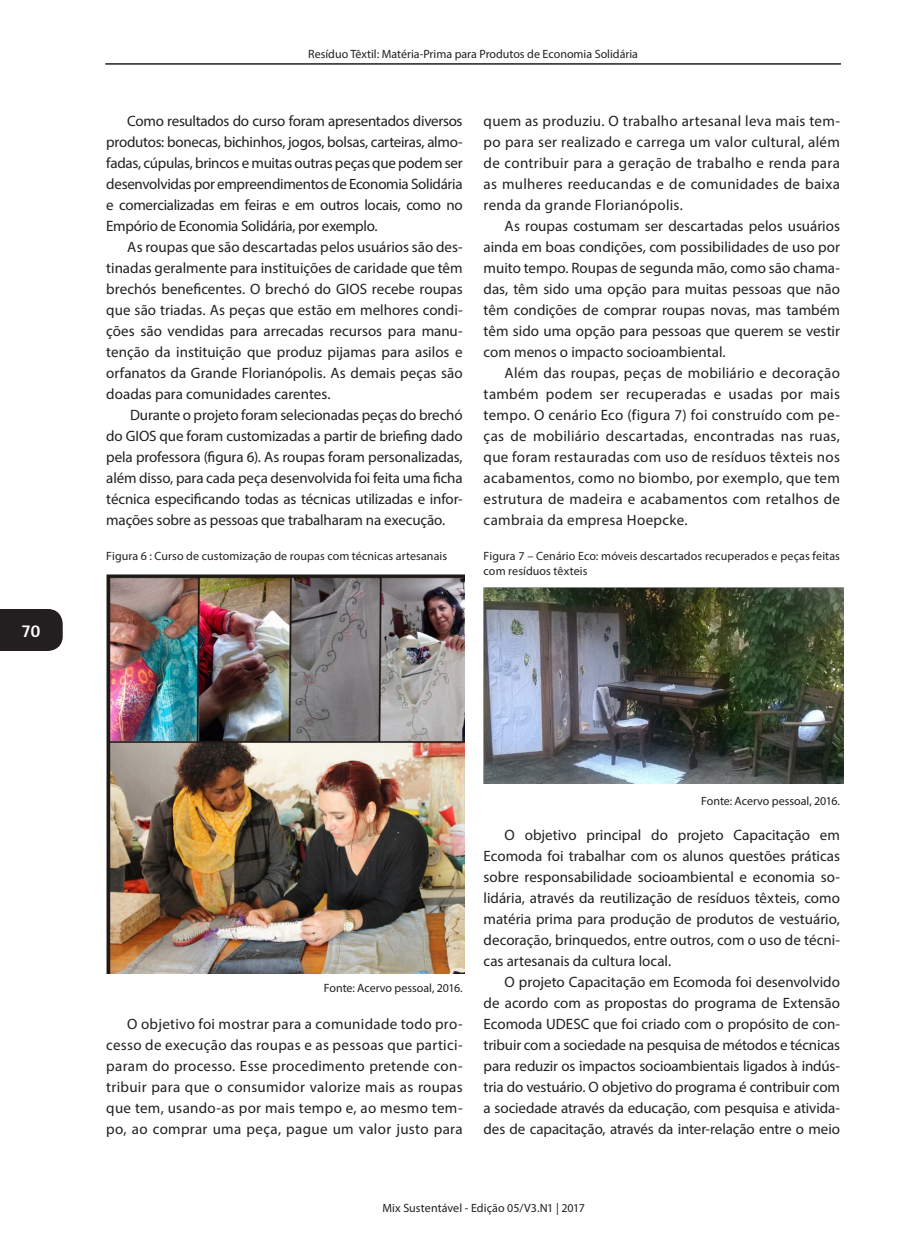
<style>
.page{position:relative;width:903px;height:1260px;background:#fff}
.page>*{position:absolute;margin:0;border:0;box-sizing:border-box;transform-origin:0 0}
.t1{font:18px "Amaranth";color:#fff}
.texto{font:15px/21px "Myriad Pro";color:#231f20;text-align:justify}
.figura_e_legenda_ima{font:12px/14.4px "Myriad Pro";letter-spacing:.005em;color:#231f20}
.fonte_imagens{font:12px "Myriad Pro";letter-spacing:-.005em;color:#231f20}
</style>
<div class="page">
<div style="left:0;top:609px;width:63px;height:42px;background:#231f20"></div>
<hr style="left:105px;top:63px;width:736px;height:2px;background:#231f20">
<img style="left:107px;top:575px;width:357px;height:398px">
<img style="left:484px;top:588px;width:359px;height:195px">
<p class="t1" style="left:22px;top:620px;width:20px">70</p>
<p class="figura_e_legenda_ima" style="left:308px;top:46px;width:331px">Resíduo Têxtil: Matéria-Prima para Produtos de Economia Solidária</p>
<p class="texto" style="left:106px;top:110px;width:358px;text-indent:21px">Como resultados do curso foram apresentados diversos produtos: bonecas, bichinhos, jogos, bolsas, carteiras, almo&shy;fadas, cúpulas, brincos e muitas outras peças que podem ser desenvolvidas por empreendimentos de Economia Solidária e comercializadas em feiras e em outros locais, como no Empório de Economia Solidária, por exemplo.</p>
<p class="texto" style="left:106px;top:236px;width:358px;text-indent:21px">As roupas que são descartadas pelos usuários são des&shy;tinadas geralmente para instituições de caridade que têm brechós beneficentes. O brechó do GIOS recebe roupas que são triadas. As peças que estão em melhores condi&shy;ções são vendidas para arrecadas recursos para manu&shy;tenção da instituição que produz pijamas para asilos e orfanatos da Grande Florianópolis. As demais peças são doadas para comunidades carentes.</p>
<p class="texto" style="left:106px;top:404px;width:358px;text-indent:24px">Durante o projeto foram selecionadas peças do brechó do GIOS que foram customizadas a partir de briefing dado pela professora (figura 6). As roupas foram personalizadas, além disso, para cada peça desenvolvida foi feita uma ficha técnica especificando todas as técnicas utilizadas e infor&shy;mações sobre as pessoas que trabalharam na execução.</p>
<p class="figura_e_legenda_ima" style="left:106px;top:549px;width:342px">Figura 6 : Curso de customização de roupas com técnicas artesanais</p>
<p class="texto" style="left:484px;top:110px;width:358px">quem as produziu. O trabalho artesanal leva mais tem&shy;po para ser realizado e carrega um valor cultural, além de contribuir para a geração de trabalho e renda para as mulheres reeducandas e de comunidades de baixa renda da grande Florianópolis.</p>
<p class="texto" style="left:484px;top:215px;width:358px;text-indent:21px">As roupas costumam ser descartadas pelos usuários ainda em boas condições, com possibilidades de uso por muito tempo. Roupas de segunda mão, como são chama&shy;das, têm sido uma opção para muitas pessoas que não têm condições de comprar roupas novas, mas também têm sido uma opção para pessoas que querem se vestir com menos o impacto socioambiental.</p>
<p class="texto" style="left:484px;top:362px;width:358px;text-indent:21px">Além das roupas, peças de mobiliário e decoração também podem ser recuperadas e usadas por mais tempo. O cenário Eco (figura 7) foi construído com pe&shy;ças de mobiliário descartadas, encontradas nas ruas, que foram restauradas com uso de resíduos têxteis nos acabamentos, como no biombo, por exemplo, que tem estrutura de madeira e acabamentos com retalhos de cambraia da empresa Hoepcke.</p>
<p class="figura_e_legenda_ima" style="left:484px;top:549px;width:358px">Figura 7 – Cenário Eco: móveis descartados recuperados e peças feitas com resíduos têxteis</p>
<p class="fonte_imagens" style="left:324px;top:981px;width:140px">Fonte: Acervo pessoal, 2016.</p>
<p class="texto" style="left:106px;top:1013px;width:358px;text-indent:21px">O objetivo foi mostrar para a comunidade todo pro&shy;cesso de execução das roupas e as pessoas que partici&shy;param do processo. Esse procedimento pretende con&shy;tribuir para que o consumidor valorize mais as roupas que tem, usando-as por mais tempo e, ao mesmo tem&shy;po, ao comprar uma peça, pague um valor justo para</p>
<p class="fonte_imagens" style="left:701px;top:794px;width:140px">Fonte: Acervo pessoal, 2016.</p>
<p class="texto" style="left:484px;top:824px;width:358px;text-indent:21px">O objetivo principal do projeto Capacitação em Ecomoda foi trabalhar com os alunos questões práticas sobre responsabilidade socioambiental e economia so&shy;lidária, através da reutilização de resíduos têxteis, como matéria prima para produção de produtos de vestuário, decoração, brinquedos, entre outros, com o uso de técni&shy;cas artesanais da cultura local.</p>
<p class="texto" style="left:484px;top:971px;width:358px;text-indent:21px">O projeto Capacitação em Ecomoda foi desenvolvido de acordo com as propostas do programa de Extensão Ecomoda UDESC que foi criado com o propósito de con&shy;tribuir com a sociedade na pesquisa de métodos e técnicas para reduzir os impactos socioambientais ligados à indús&shy;tria do vestuário. O objetivo do programa é contribuir com a sociedade através da educação, com pesquisa e ativida&shy;des de capacitação, através da inter-relação entre o meio</p>
<p class="figura_e_legenda_ima" style="left:382px;top:1200px;width:204px">Mix Sustentável - Edição 05/V3.N1 | 2017</p>
</div>
